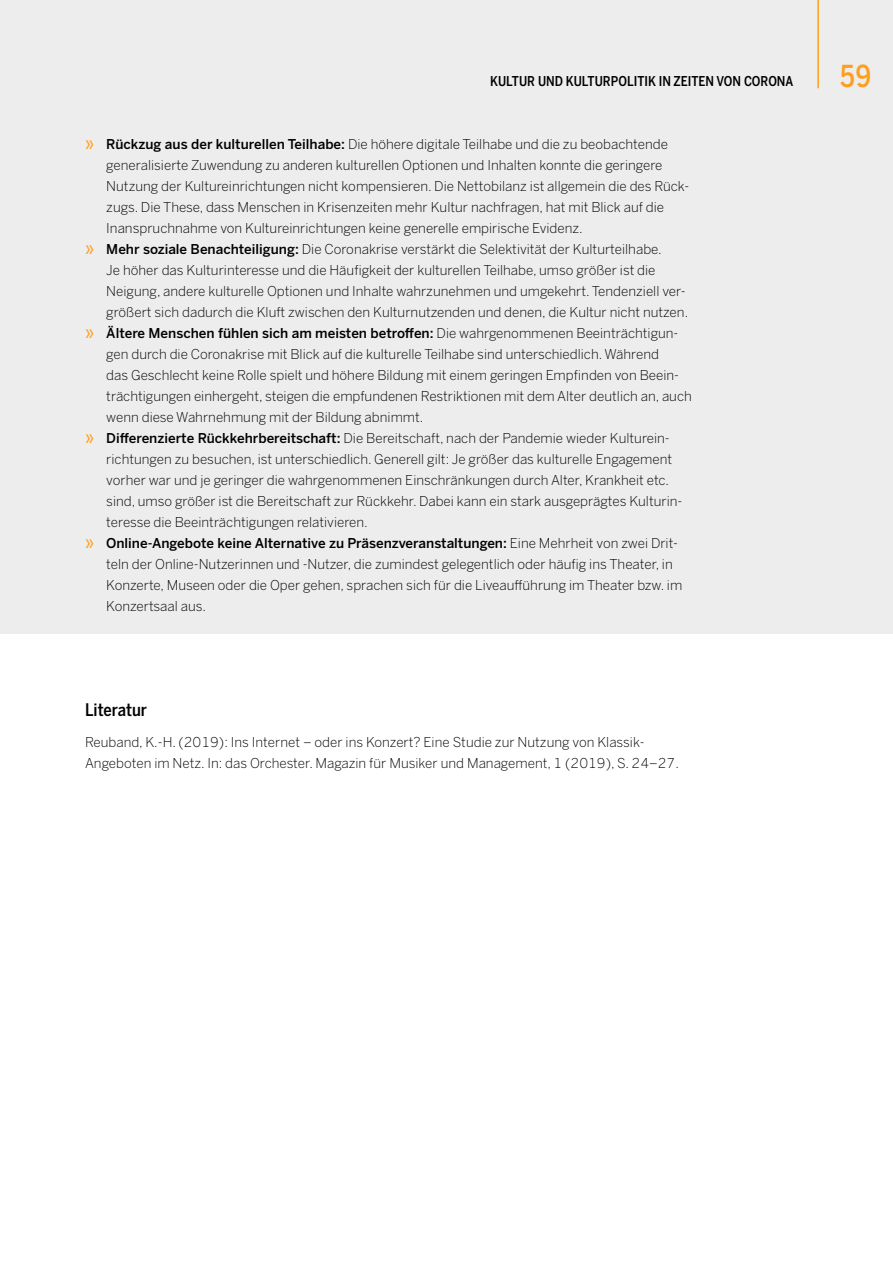
<style>
.page{position:relative;width:893px;height:1263px;background:#fff}
.page>*{position:absolute;margin:0;border:0;box-sizing:border-box;transform-origin:0 0}
.t1{font:500 30px "Benton Sans Condensed";color:#ff9e1a;scale:.95 1}
.t2{font:500 17.25px "Benton Sans Condensed";color:#000}
.t3{font:300 13.5px/21px "Benton Sans";color:#000}
.t4{font:500 13.5px "Benton Sans";color:#000}
.t5{font:500 13.5px "Benton Sans Condensed";color:#000}
.s1{font-weight:400;font-size:16.5px;color:#ff9e1a}
.s2{font-weight:500}
.s3{font-weight:300}
</style>
<div class="page">
<div style="left:0;top:0;width:893px;height:634px;background:#ededed"></div>
<hr style="left:817px;top:0;width:2px;height:88px;background:#ff9e1a">
<p class="t5" style="left:490px;top:73px;width:305px">KULTUR UND KULTURPOLITIK IN ZEITEN VON CORONA</p>
<h1 class="t1" style="left:840px;top:58px;width:35px">59</h1>
<p class="t3" style="left:85px;top:133px;width:584px"><span class="s1">»</span> <span class="s2">Rückzug aus der kulturellen Teilhabe:</span> Die höhere digitale Teilhabe und die zu beobachtende</p>
<p class="t3" style="left:106px;top:154px;width:558px">generalisierte Zuwendung zu anderen kulturellen Optionen und Inhalten konnte die geringere</p>
<p class="t3" style="left:106px;top:175px;width:585px">Nutzung der Kultureinrichtungen nicht kompensieren. Die Nettobilanz ist allgemein die des Rück-</p>
<p class="t3" style="left:106px;top:196px;width:559px">zugs. Die These, dass Menschen in Krisenzeiten mehr Kultur nachfragen, hat mit Blick auf die</p>
<p class="t3" style="left:106px;top:217px;width:478px">Inanspruchnahme von Kultureinrichtungen keine generelle empirische Evidenz.</p>
<p class="t3" style="left:85px;top:238px;width:578px"><span class="s1">»</span> <span class="s2">Mehr soziale Benachteiligung:</span> Die Coronakrise verstärkt die Selektivität der Kulturteilhabe.</p>
<p class="t3" style="left:106px;top:259px;width:551px">Je höher das Kulturinteresse und die Häufigkeit der kulturellen Teilhabe, umso größer ist die</p>
<p class="t3" style="left:106px;top:280px;width:581px">Neigung, andere kulturelle Optionen und Inhalte wahrzunehmen und umgekehrt. Tendenziell ver-</p>
<p class="t3" style="left:106px;top:301px;width:583px">größert sich dadurch die Kluft zwischen den Kulturnutzenden und denen, die Kultur nicht nutzen.</p>
<p class="t4" style="left:85px;top:324px;width:595px"><span class="s1">»</span> Ältere Menschen fühlen sich am meisten betroffen: <span class="s3">Die wahrgenommenen Beeinträchtigun-</span></p>
<p class="t3" style="left:106px;top:343px;width:554px">gen durch die Coronakrise mit Blick auf die kulturelle Teilhabe sind unterschiedlich. Während</p>
<p class="t3" style="left:106px;top:364px;width:574px">das Geschlecht keine Rolle spielt und höhere Bildung mit einem geringen Empfinden von Beein-</p>
<p class="t3" style="left:106px;top:385px;width:587px">trächtigungen einhergeht, steigen die empfundenen Restriktionen mit dem Alter deutlich an, auch</p>
<p class="t3" style="left:106px;top:406px;width:319px">wenn diese Wahrnehmung mit der Bildung abnimmt.</p>
<p class="t3" style="left:85px;top:427px;width:586px"><span class="s1">»</span> <span class="s2">Differenzierte Rückkehrbereitschaft:</span> Die Bereitschaft, nach der Pandemie wieder Kulturein-</p>
<p class="t3" style="left:106px;top:448px;width:567px">richtungen zu besuchen, ist unterschiedlich. Generell gilt: Je größer das kulturelle Engagement</p>
<p class="t3" style="left:106px;top:469px;width:564px">vorher war und je geringer die wahrgenommenen Einschränkungen durch Alter, Krankheit etc.</p>
<p class="t3" style="left:106px;top:490px;width:577px">sind, umso größer ist die Bereitschaft zur Rückkehr. Dabei kann ein stark ausgeprägtes Kulturin-</p>
<p class="t3" style="left:106px;top:511px;width:263px">teresse die Beeinträchtigungen relativieren.</p>
<p class="t4" style="left:85px;top:534px;width:594px"><span class="s1">»</span> Online-Angebote keine Alternative zu Präsenzveranstaltungen: <span class="s3">Eine Mehrheit von zwei Drit-</span></p>
<p class="t3" style="left:106px;top:553px;width:568px">teln der Online-Nutzerinnen und -Nutzer, die zumindest gelegentlich oder häufig ins Theater, in</p>
<p class="t3" style="left:106px;top:574px;width:577px">Konzerte, Museen oder die Oper gehen, sprachen sich für die Liveaufführung im Theater bzw. im</p>
<p class="t3" style="left:106px;top:595px;width:101px">Konzertsaal aus.</p>
<p class="t2" style="left:85px;top:699px;width:64px">Literatur</p>
<p class="t3" style="left:85px;top:732px;width:595px">Reuband, K.-H. (2019): Ins Internet – oder ins Konzert? Eine Studie zur Nutzung von Klassik-<br>Angeboten im Netz. In: das Orchester. Magazin für Musiker und Management, 1 (2019), S. 24–27.</p>
</div>
